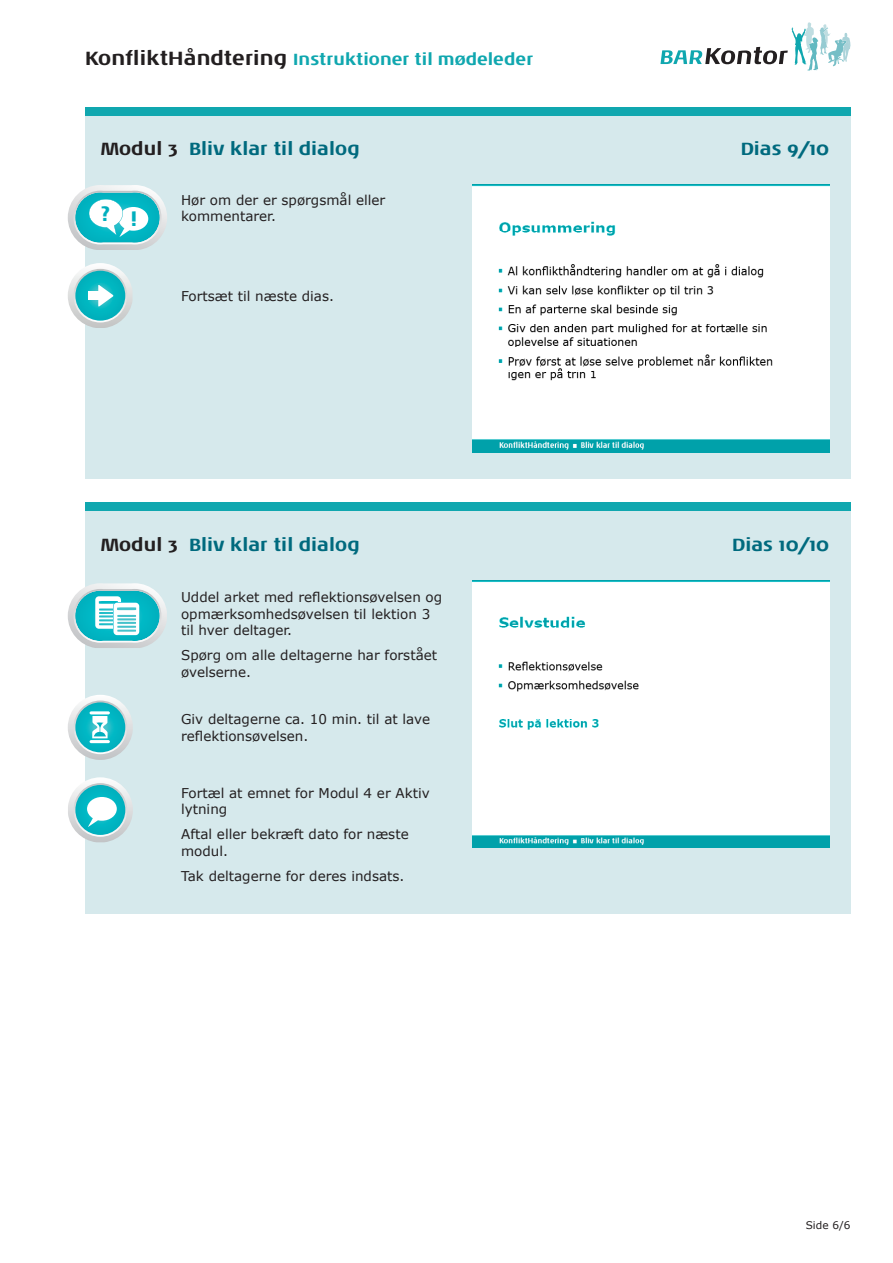
<style>
.page{position:relative;width:893px;height:1263px;background:#fff}
.page>*{position:absolute;margin:0;border:0;box-sizing:border-box;transform-origin:0 0}
.t1{font:700 21.3px "Noa LT Std";color:#00afbe}
.t2{font:700 18px "Noa LT Std";color:#006a7e}
.t3{font:700 16.5px "Noa LT Std";color:#10a7af}
.t4{font:13.5px/16.5px "Verdana";color:#231f20}
.Svar{font:10.5px "Verdana";color:#231f20}
.s1{font-size:19.5px;color:#231f20}
.s2{color:#231f20}
</style>
<div class="page">
<div style="left:85px;top:111px;width:765px;height:367px;background:#d6e9ec"></div>
<div style="left:85px;top:507px;width:765px;height:407px;background:#d6e9ec"></div>
<svg style="left:660px;top:22px;width:190px;height:49px"></svg>
<div style="left:85px;top:107px;width:765px;height:9px;background:#10a7af"></div>
<img style="left:473px;top:185px;width:356px;height:267px">
<img style="left:473px;top:580px;width:356px;height:268px">
<div style="left:85px;top:502px;width:765px;height:9px;background:#10a7af"></div>
<svg style="left:68px;top:263px;width:64px;height:65px"></svg>
<div style="left:89px;top:291px;width:15px;height:9px;background:#fff"></div>
<svg style="left:68px;top:185px;width:99px;height:65px"></svg>
<svg style="left:68px;top:583px;width:99px;height:65px"></svg>
<svg style="left:68px;top:777px;width:65px;height:65px"></svg>
<svg style="left:68px;top:695px;width:65px;height:65px"></svg>
<svg style="left:74px;top:700px;width:53px;height:54px"></svg>
<svg style="left:75px;top:702px;width:50px;height:50px"></svg>
<div style="left:76px;top:703px;width:48px;height:48px;background:#00b1be;border-radius:50%"></div>
<div style="left:77px;top:704px;width:47px;height:47px;background:#00b1be;border-radius:50%"></div>
<div style="left:81px;top:708px;width:39px;height:39px;background:#00b4c2;border-radius:50%"></div>
<div style="left:84px;top:711px;width:33px;height:33px;background:#00b8c4;border-radius:50%"></div>
<div style="left:87px;top:714px;width:27px;height:27px;background:#08bac6;border-radius:50%"></div>
<svg style="left:88px;top:714px;width:25px;height:26px"></svg>
<div style="left:88px;top:715px;width:24px;height:24px;background:#14bcc7;border-radius:50%"></div>
<div style="left:89px;top:716px;width:22px;height:22px;background:#21bdc7;border-radius:50%"></div>
<div style="left:90px;top:717px;width:21px;height:20px;background:#28bec9;border-radius:50%"></div>
<div style="left:91px;top:718px;width:19px;height:19px;background:#2ebfc9;border-radius:50%"></div>
<div style="left:92px;top:719px;width:17px;height:17px;background:#33c0c9;border-radius:50%"></div>
<hr style="left:90px;top:711px;width:20px;height:3px;background:#fff;border-radius:2px">
<hr style="left:90px;top:740px;width:20px;height:3px;background:#fff;border-radius:2px">
<svg style="left:92px;top:716px;width:16px;height:22px"></svg>
<p class="t3" style="left:85px;top:49px;width:450px"><span class="s1">KonfliktHåndtering</span> Instruktioner til mødeleder</p>
<p class="t2" style="left:100px;top:138px;width:261px"><span class="s2">Modul 3</span> Bliv klar til dialog</p>
<p class="t2" style="left:741px;top:138px;width:90px">Dias 9/10</p>
<p class="t4" style="left:181px;top:192px;width:206px">Hør om der er spørgsmål eller</p>
<h1 class="t1" style="left:100px;top:200px;width:12px">?</h1>
<p class="t4" style="left:181px;top:208px;width:96px">kommentarer.</p>
<h1 class="t1" style="left:130px;top:206px;width:9px">!</h1>
<p class="t4" style="left:181px;top:288px;width:154px">Fortsæt til næste dias.</p>
<p class="t2" style="left:100px;top:533px;width:261px"><span class="s2">Modul 3</span> Bliv klar til dialog</p>
<p class="t2" style="left:732px;top:533px;width:99px">Dias 10/10</p>
<p class="t4" style="left:181px;top:589px;width:263px">Uddel arket med reflektionsøvelsen og opmærksomhedsøvelsen til lektion 3 til hver deltager.</p>
<p class="t4" style="left:181px;top:647px;width:258px">Spørg om alle deltagerne har forstået øvelserne.</p>
<p class="t4" style="left:181px;top:711px;width:251px">Giv deltagerne ca. 10 min. til at lave reflektionsøvelsen.</p>
<p class="t4" style="left:181px;top:784px;width:250px">Fortæl at emnet for Modul 4 er Aktiv lytning</p>
<p class="t4" style="left:181px;top:826px;width:229px">Aftal eller bekræft dato for næste modul.</p>
<p class="t4" style="left:181px;top:867px;width:225px">Tak deltagerne for deres indsats.</p>
<p class="Svar" style="left:806px;top:1217px;width:46px">Side 6/6</p>
</div>
